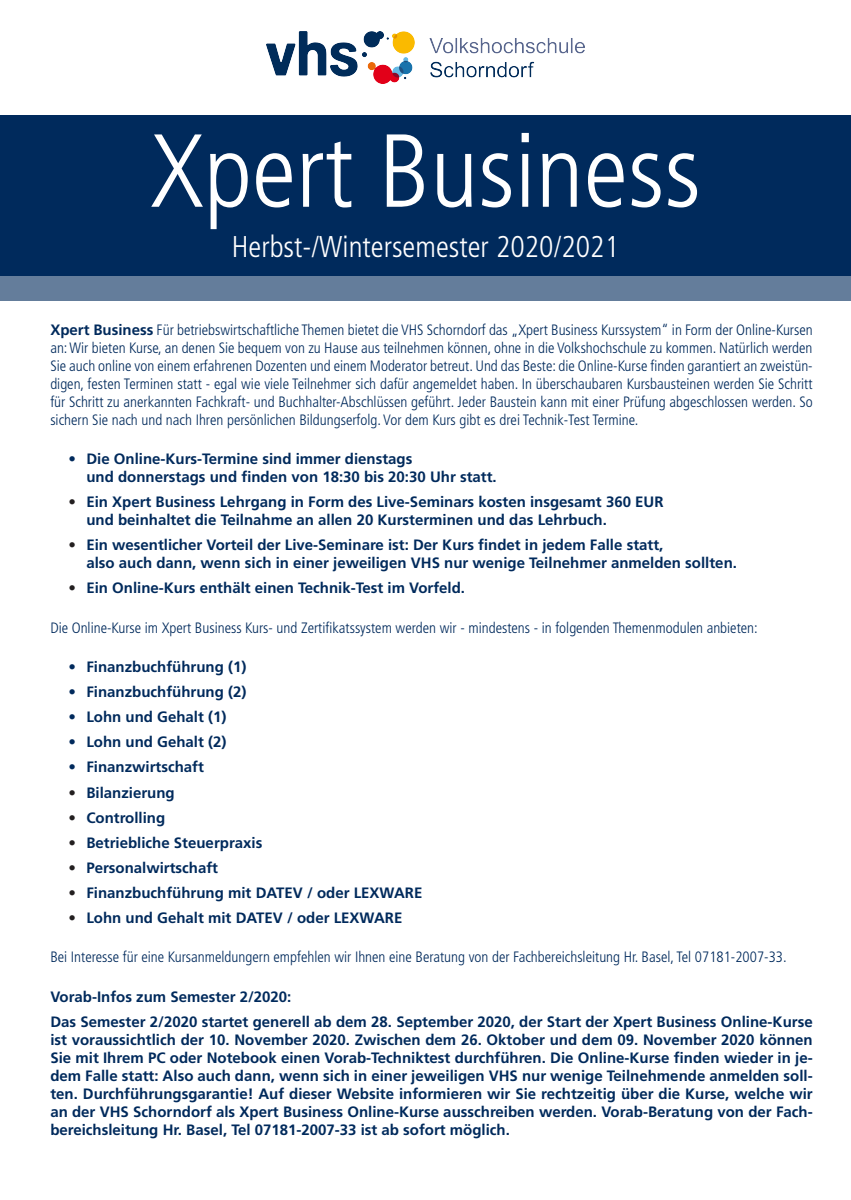
<style>
.page{position:relative;width:851px;height:1200px;background:#fff}
.page>*{position:absolute;margin:0;border:0;box-sizing:border-box;transform-origin:0 0}
.t1{font:300 condensed 103.5px "Frutiger LT Std";color:#fff}
.t2{font:300 condensed 30px "Frutiger LT Std";color:#fff}
.t3{font:700 15px/18px "Frutiger LT Std";color:#002a5c}
.t4{font:300 condensed 15px/18px "Frutiger LT Std";color:#002a5c;text-align:justify}
.s1{font-weight:700;font-stretch:normal}
.s2{font-weight:300;font-stretch:condensed}
.s3{color:#231f20}
</style>
<div class="page">
<div style="left:0;top:115px;width:850px;height:161px;background:#002a5c"></div>
<img style="left:267px;top:31px;width:317px;height:53px">
<div style="left:0;top:276px;width:850px;height:24px;background:#647d9b"></div>
<p class="t1" style="left:150px;top:112px;width:552px">Xpert Business</p>
<p class="t2" style="left:232px;top:229px;width:388px">Herbst-/Wintersemester 2020/2021</p>
<p class="t4" style="left:50px;top:320px;width:763px"><span class="s1">Xpert Business</span> Für betriebswirtschaftliche Themen bietet die VHS Schorndorf das „Xpert Business Kurssystem“ in Form der Online-Kursen an: Wir bieten Kurse, an denen Sie bequem von zu Hause aus teilnehmen können, ohne in die Volkshochschule zu kommen. Natürlich werden Sie auch online von einem erfahrenen Dozenten und einem Moderator betreut. Und das Beste: die Online-Kurse finden garantiert an zweistün&shy;digen, festen Terminen statt - egal wie viele Teilnehmer sich dafür angemeldet haben. In überschaubaren Kursbausteinen werden Sie Schritt für Schritt zu anerkannten Fachkraft- und Buchhalter-Abschlüssen geführt. Jeder Baustein kann mit einer Prüfung abgeschlossen werden. So sichern Sie nach und nach Ihren persönlichen Bildungserfolg. Vor dem Kurs gibt es drei Technik-Test Termine.</p>
<p class="t3" style="left:86px;top:450px;width:412px;text-indent:-18px"><span class="s2">•</span> Die Online-Kurs-Termine sind immer dienstags<br>und donnerstags und finden von 18:30 bis 20:30 Uhr statt.</p>
<p class="t3" style="left:86px;top:493px;width:578px;text-indent:-18px"><span class="s3">•</span> Ein Xpert Business Lehrgang in Form des Live-Seminars kosten insgesamt 360 EUR und beinhaltet die Teilnahme an allen 20 Kursterminen und das Lehrbuch.</p>
<p class="t3" style="left:86px;top:536px;width:652px;text-indent:-18px"><span class="s3">•</span> Ein wesentlicher Vorteil der Live-Seminare ist: Der Kurs findet in jedem Falle statt,<br>also auch dann, wenn sich in einer jeweiligen VHS nur wenige Teilnehmer anmelden sollten.</p>
<p class="t3" style="left:68px;top:579px;width:398px"><span class="s3">•</span> Ein Online-Kurs enthält einen Technik-Test im Vorfeld.</p>
<p class="t4" style="left:50px;top:618px;width:708px">Die Online-Kurse im Xpert Business Kurs- und Zertifikatssystem werden wir - mindestens - in folgenden Themenmodulen anbieten:</p>
<p class="t3" style="left:68px;top:657px;width:179px">• Finanzbuchführung (1)</p>
<p class="t3" style="left:68px;top:682px;width:179px">• Finanzbuchführung (2)</p>
<p class="t3" style="left:68px;top:707px;width:160px">• Lohn und Gehalt (1)</p>
<p class="t3" style="left:68px;top:733px;width:160px">• Lohn und Gehalt (2)</p>
<p class="t3" style="left:68px;top:758px;width:137px">• Finanzwirtschaft</p>
<p class="t3" style="left:68px;top:783px;width:108px"><span class="s3">•</span> Bilanzierung</p>
<p class="t3" style="left:68px;top:808px;width:98px"><span class="s3">•</span> Controlling</p>
<p class="t3" style="left:68px;top:833px;width:195px"><span class="s3">•</span> Betriebliche Steuerpraxis</p>
<p class="t3" style="left:68px;top:858px;width:151px"><span class="s3">•</span> Personalwirtschaft</p>
<p class="t3" style="left:68px;top:883px;width:355px"><span class="s3">•</span> Finanzbuchführung mit DATEV / oder LEXWARE</p>
<p class="t3" style="left:68px;top:908px;width:335px"><span class="s3">•</span> Lohn und Gehalt mit DATEV / oder LEXWARE</p>
<p class="t4" style="left:50px;top:948px;width:737px">Bei Interesse für eine Kursanmeldungern empfehlen wir Ihnen eine Beratung von der Fachbereichsleitung Hr. Basel, Tel 07181-2007-33.</p>
<p class="t3" style="left:50px;top:987px;width:242px">Vorab-Infos zum Semester 2/2020:</p>
<p class="t3" style="left:50px;top:1012px;width:763px;text-align:justify">Das Semester 2/2020 startet generell ab dem 28. September 2020, der Start der Xpert Business Online-Kurse ist voraussichtlich der 10. November 2020. Zwischen dem 26. Oktober und dem 09. November 2020 können Sie mit Ihrem PC oder Notebook einen Vorab-Techniktest durchführen. Die Online-Kurse finden wieder in je&shy;dem Falle statt: Also auch dann, wenn sich in einer jeweiligen VHS nur wenige Teilnehmende anmelden soll&shy;ten. Durchführungsgarantie! Auf dieser Website informieren wir Sie rechtzeitig über die Kurse, welche wir an der VHS Schorndorf als Xpert Business Online-Kurse ausschreiben werden. Vorab-Beratung von der Fach&shy;bereichsleitung Hr. Basel, Tel 07181-2007-33 ist ab sofort möglich.</p>
</div>
